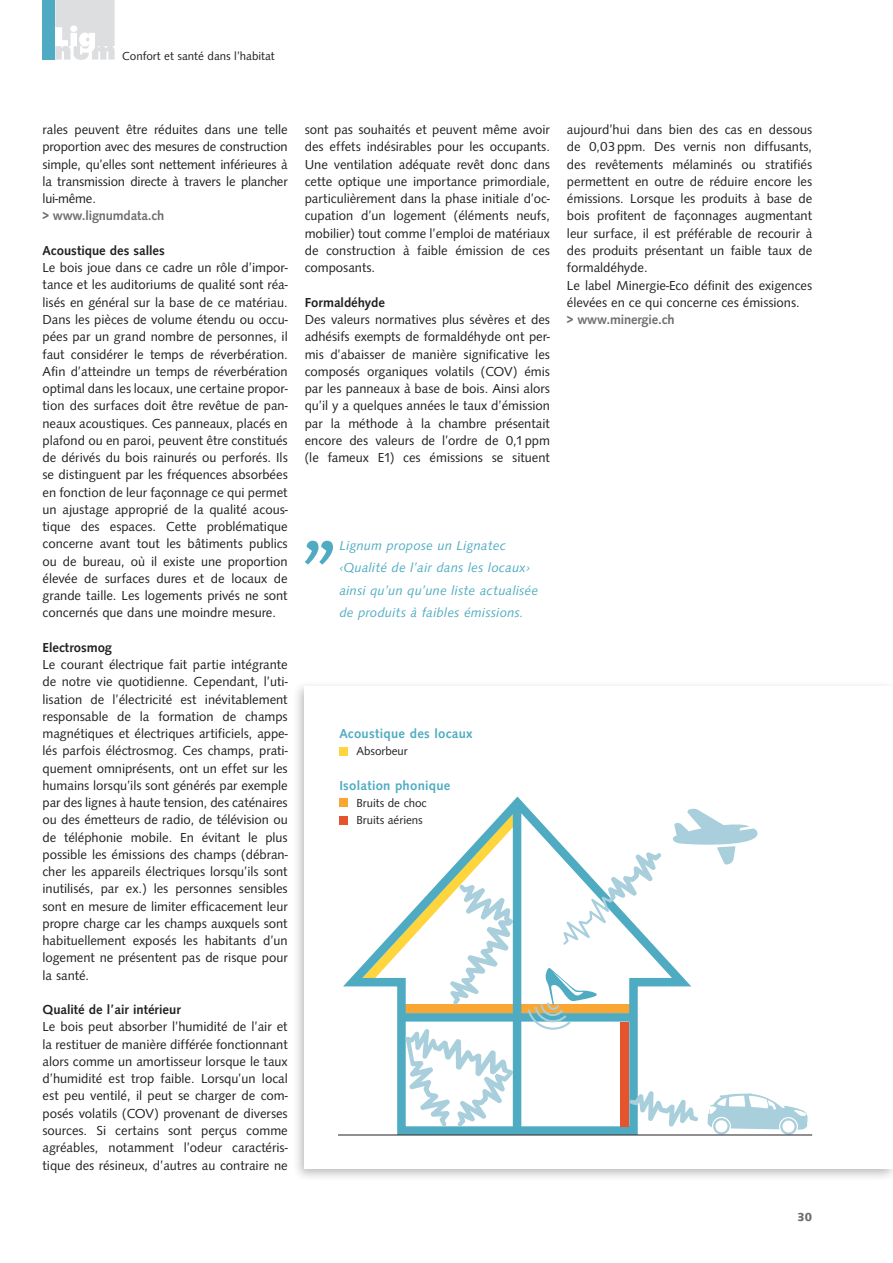
<style>
.page{position:relative;width:893px;height:1263px;background:#fff}
.page>*{position:absolute;margin:0;border:0;box-sizing:border-box;transform-origin:0 0}
.t1{font:13.5px/17.2px "Syntax";color:#231f20;text-align:justify}
.t2{font:italic 13.5px/22.5px "Syntax";letter-spacing:.02em;color:#4fabc1}
.t3{font:500 13.5px "Syntax";color:#231f20}
.t4{font:500 13.5px "Syntax";letter-spacing:.02em;color:#4fabc1}
.t5{font:500 13.5px "Syntax";letter-spacing:-.01em;color:#6c6d70}
.t6{font:12px/17.2px "Syntax";color:#231f20}
.t7{font:700 12px "Syntax";color:#6c6d70}
</style>
<div class="page">
<div style="left:43px;top:0;width:12px;height:60px;background:#4fabc1"></div>
<div style="left:292px;top:680px;width:601px;height:502px;background:#231f20;opacity:.3"></div>
<div style="left:305px;top:686px;width:588px;height:483px;background:#fff"></div>
<svg style="left:707px;top:1093px;width:101px;height:42px"></svg>
<svg style="left:338px;top:796px;width:363px;height:339px"></svg>
<div style="left:401px;top:1013px;width:232px;height:8px;background:#4fabc1"></div>
<svg style="left:672px;top:808px;width:86px;height:57px"></svg>
<div style="left:513px;top:807px;width:8px;height:325px;background:#4fabc1"></div>
<hr style="left:338px;top:1135px;width:474px;height:1px;background:#231f20">
<svg style="left:563px;top:850px;width:100px;height:95px"></svg>
<svg style="left:358px;top:680px;width:159px;height:502px"></svg>
<div style="left:621px;top:1021px;width:8px;height:105px;background:#e5542c"></div>
<svg style="left:628px;top:1001px;width:72px;height:181px"></svg>
<svg style="left:526px;top:967px;width:75px;height:66px"></svg>
<svg style="left:55px;top:1px;width:60px;height:59px"></svg>
<hr style="left:55px;top:0;width:60px;height:1px;background:#dddee0">
<svg style="left:305px;top:541px;width:28px;height:23px"></svg>
<div style="left:339px;top:747px;width:9px;height:8px;background:#ffd53e"></div>
<div style="left:339px;top:798px;width:9px;height:9px;background:#faa633"></div>
<div style="left:339px;top:816px;width:9px;height:8px;background:#e5542c"></div>
<p class="t6" style="left:122px;top:47px;width:154px">Confort et santé dans l’habitat</p>
<p class="t1" style="left:43px;top:121px;width:247px">rales peuvent être réduites dans une telle proportion avec des mesures de construction simple, qu’elles sont nettement inférieures à la transmission directe à travers le plancher lui-même.</p>
<p class="t5" style="left:43px;top:208px;width:123px">&gt; www.lignumdata.ch</p>
<p class="t3" style="left:43px;top:243px;width:124px">Acoustique des salles</p>
<p class="t1" style="left:43px;top:259px;width:247px">Le bois joue dans ce cadre un rôle d’impor&shy;tance et les auditoriums de qualité sont réa&shy;lisés en général sur la base de ce matériau.<br>Dans les pièces de volume étendu ou occu&shy;pées par un grand nombre de personnes, il faut considérer le temps de réverbération.<br>Afin d’atteindre un temps de réverbération optimal dans les locaux, une certaine propor&shy;tion des surfaces doit être revêtue de pan&shy;neaux acoustiques. Ces panneaux, placés en plafond ou en paroi, peuvent être constitués de dérivés du bois rainurés ou perforés. Ils se distinguent par les fréquences absorbées en fonction de leur façonnage ce qui permet un ajustage approprié de la qualité acous&shy;tique des espaces. Cette problématique concerne avant tout les bâtiments publics ou de bureau, où il existe une proportion élevée de surfaces dures et de locaux de grande taille. Les logements privés ne sont concernés que dans une moindre mesure.</p>
<p class="t3" style="left:43px;top:639px;width:71px">Electrosmog</p>
<p class="t1" style="left:43px;top:656px;width:247px">Le courant électrique fait partie intégrante de notre vie quotidienne. Cependant, l’uti&shy;lisation de l’électricité est inévitablement responsable de la formation de champs magnétiques et électriques artificiels, appe&shy;lés parfois éléctrosmog. Ces champs, prati&shy;quement omniprésents, ont un effet sur les humains lorsqu’ils sont générés par exemple par des lignes à haute tension, des caténaires ou des émetteurs de radio, de télévision ou de téléphonie mobile. En évitant le plus possible les émissions des champs (débran&shy;cher les appareils électriques lorsqu’ils sont inutilisés, par ex.) les personnes sensibles sont en mesure de limiter efficacement leur propre charge car les champs auxquels sont habituellement exposés les habitants d’un logement ne présentent pas de risque pour la santé.</p>
<p class="t3" style="left:43px;top:1002px;width:140px">Qualité de l’air intérieur</p>
<p class="t1" style="left:43px;top:1018px;width:247px">Le bois peut absorber l’humidité de l’air et la restituer de manière différée fonctionnant alors comme un amortisseur lorsque le taux d’humidité est trop faible. Lorsqu’un local est peu ventilé, il peut se charger de com&shy;posés volatils (COV) provenant de diverses sources. Si certains sont perçus comme agréables, notamment l’odeur caractéris&shy;tique des résineux, d’autres au contraire ne</p>
<p class="t1" style="left:305px;top:121px;width:247px">sont pas souhaités et peuvent même avoir des effets indésirables pour les occupants.<br>Une ventilation adéquate revêt donc dans cette optique une importance primordiale, particulièrement dans la phase initiale d’oc&shy;cupation d’un logement (éléments neufs, mobilier) tout comme l’emploi de matériaux de construction à faible émission de ces composants.</p>
<p class="t3" style="left:305px;top:294px;width:82px">Formaldéhyde</p>
<p class="t1" style="left:305px;top:311px;width:247px">Des valeurs normatives plus sévères et des adhésifs exempts de formaldéhyde ont per&shy;mis d’abaisser de manière significative les composés organiques volatils (COV) émis par les panneaux à base de bois. Ainsi alors qu’il y a quelques années le taux d’émission par la méthode à la chambre présentait encore des valeurs de l’ordre de 0,1ppm (le fameux E1) ces émissions se situent</p>
<p class="t1" style="left:567px;top:121px;width:247px;text-align:left">aujourd’hui dans bien des cas en dessous de 0,03ppm. Des vernis non diffusants, des revêtements mélaminés ou stratifiés permettent en outre de réduire encore les émissions. Lorsque les produits à base de bois profitent de façonnages augmentant leur surface, il est préférable de recourir à des produits présentant un faible taux de formaldéhyde.<br>Le label Minergie-Eco définit des exigences élevées en ce qui concerne ces émissions.</p>
<p class="t5" style="left:567px;top:312px;width:109px">&gt; www.minergie.ch</p>
<p class="t2" style="left:339px;top:534px;width:200px">Lignum propose un Lignatec ‹Qualité de l’air dans les locaux› ainsi qu’un qu’une liste actualisée de produits à faibles émissions.</p>
<p class="t4" style="left:339px;top:726px;width:135px">Acoustique des locaux</p>
<p class="t6" style="left:356px;top:743px;width:53px">Absorbeur</p>
<p class="t4" style="left:339px;top:777px;width:113px">Isolation phonique</p>
<p class="t6" style="left:356px;top:794px;width:72px">Bruits de choc<br>Bruits aériens</p>
<p class="t7" style="left:798px;top:1210px;width:16px">30</p>
</div>
